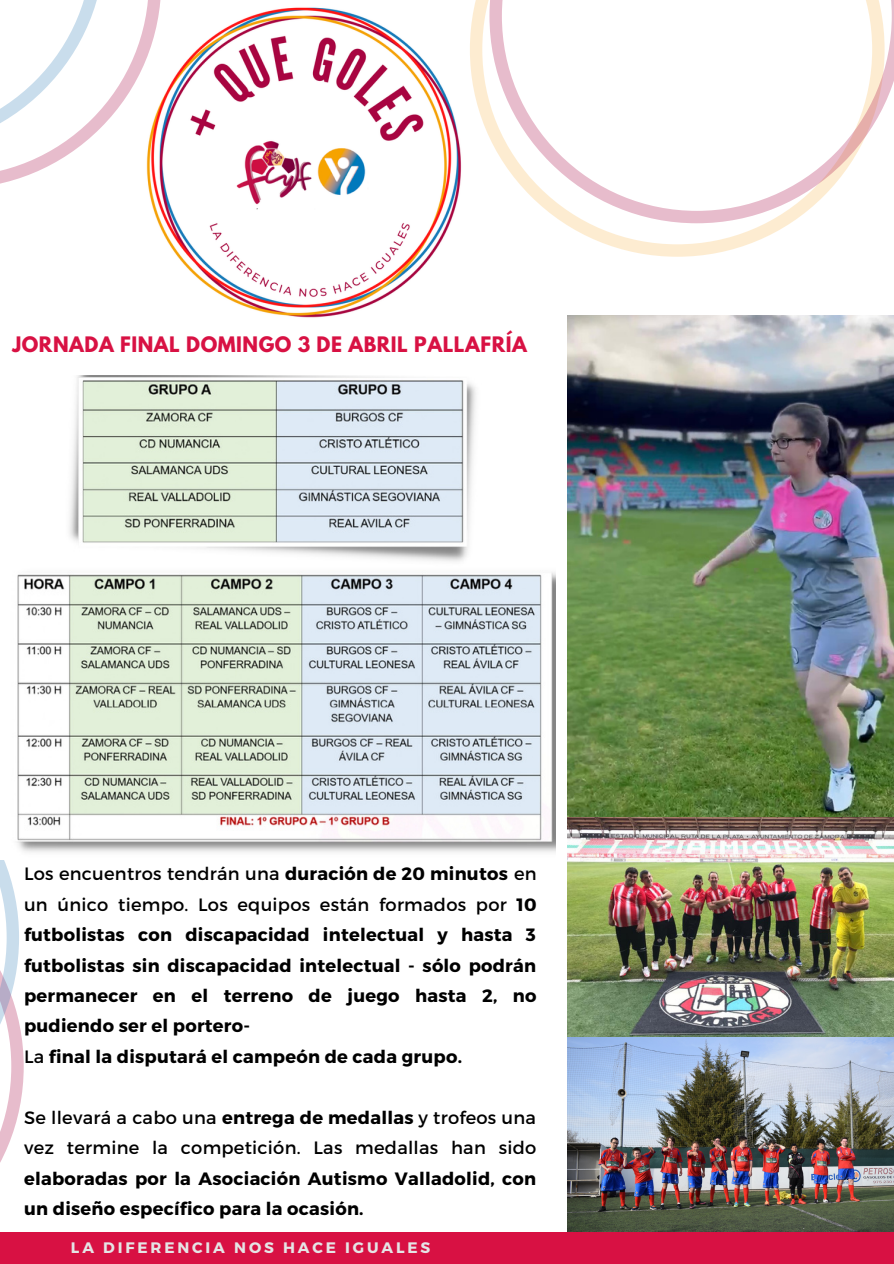
<style>
.page{position:relative;width:894px;height:1264px;background:#fff}
.page>*{position:absolute;margin:0;border:0;box-sizing:border-box;transform-origin:0 0}
.t1{font:700 18.9px "League Spartan";letter-spacing:.03em;color:#d81143}
.t2{font:700 17.85px/30.5px "Montserrat";letter-spacing:.015em;color:#000;text-align:justify}
.t3{font:700 15.15px "Montserrat";letter-spacing:.185em;color:#e5e5e6}
.s1{font-weight:400}
</style>
<div class="page">
<img style="left:148px;top:7px;width:314px;height:311px">
<svg style="left:470px;top:0;width:320px;height:257px"></svg>
<svg style="left:489px;top:0;width:404px;height:223px"></svg>
<svg style="left:0;top:0;width:161px;height:189px"></svg>
<svg style="left:0;top:860px;width:24px;height:303px"></svg>
<img style="left:567px;top:316px;width:326px;height:501px">
<img style="left:567px;top:817px;width:326px;height:415px">
<div style="left:0;top:1232px;width:893px;height:31px;background:#d81143"></div>
<img style="left:17px;top:376px;width:538px;height:476px">
<p class="t1" style="left:12px;top:335px;width:516px">JORNADA FINAL DOMINGO 3 DE ABRIL PALLAFRÍA</p>
<p class="t2" style="left:24px;top:857px;width:514px"><span class="s1">Los encuentros tendrán una</span> duración de 20 minutos <span class="s1">en un único tiempo. Los equipos están formados por</span> 10 futbolistas con discapacidad intelectual y hasta 3 futbolistas sin discapacidad intelectual - sólo podrán permanecer en el terreno de juego hasta 2, no pudiendo ser el portero-</p>
<p class="t2" style="left:24px;top:1040px;width:439px"><span class="s1">La</span> final la disputará el campeón de cada grupo.</p>
<p class="t2" style="left:24px;top:1101px;width:513px"><span class="s1">Se llevará a cabo una</span> entrega de medallas <span class="s1">y trofeos una vez termine la competición. Las medallas han sido </span>elaboradas por la Asociación Autismo Valladolid, con un diseño específico para la ocasión.</p>
<p class="t3" style="left:71px;top:1237px;width:360px">LA DIFERENCIA NOS HACE IGUALES</p>
</div>
